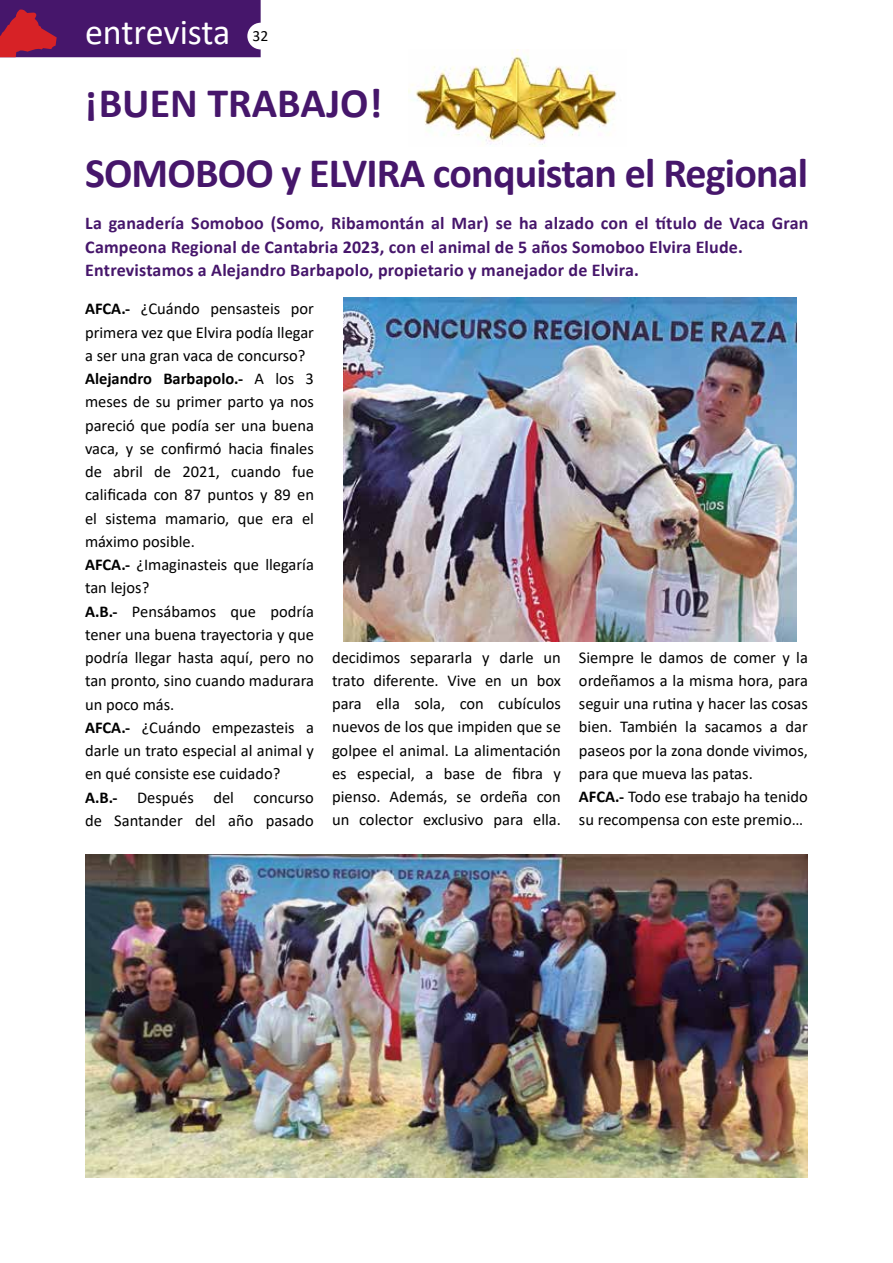
<style>
.page{position:relative;width:893px;height:1263px;background:#fff}
.page>*{position:absolute;margin:0;border:0;box-sizing:border-box;transform-origin:0 0}
.t1{font:700 42px "Calibri";letter-spacing:-.02em;color:#46166b}
.t2{font:700 42px "Calibri";color:#46166b}
.t3{font:36px "Calibri";letter-spacing:-.005em;color:#fff}
.t4{font:700 18px/23.2px "Calibri";letter-spacing:.01em;color:#46166b}
.t5{font:16.5px/23.2px "Calibri";color:#000}
.t6{font:15.6px "Calibri";color:#000}
.s1{font-weight:700}
</style>
<div class="page">
<div style="left:0;top:0;width:261px;height:57px;background:#46166b"></div>
<svg style="left:0;top:9px;width:57px;height:48px"></svg>
<div style="left:247px;top:23px;width:27px;height:26px;background:#fff;border-radius:50%"></div>
<img style="left:409px;top:50px;width:208px;height:97px">
<img style="left:344px;top:298px;width:452px;height:344px">
<img style="left:85px;top:855px;width:723px;height:323px">
<h2 class="t3" style="left:85px;top:7px;width:147px">entrevista</h2>
<p class="t6" style="left:253px;top:25px;width:17px">32</p>
<h1 class="t2" style="left:85px;top:73px;width:299px">¡BUEN TRABAJO!</h1>
<h1 class="t1" style="left:85px;top:143px;width:725px">SOMOBOO y ELVIRA conquistan el Regional</h1>
<p class="t4" style="left:85px;top:212px;width:725px">La ganadería Somoboo (Somo, Ribamontán al Mar) se ha alzado con el título de Vaca Gran<br>Campeona Regional de Cantabria 2023, con el animal de 5 años Somoboo Elvira Elude.<br>Entrevistamos a Alejandro Barbapolo, propietario y manejador de Elvira.</p>
<p class="t5" style="left:85px;top:297px;width:230px"><span class="s1">AFCA.-</span> ¿Cuándo pensasteis por primera vez que Elvira podía llegar a ser una gran vaca de concurso?<br><span class="s1">Alejandro Barbapolo.-</span> A los 3 meses de su primer parto ya nos pareció que podía ser una buena vaca, y se confirmó hacia finales de abril de 2021, cuando fue calificada con 87 puntos y 89 en el sistema mamario, que era el máximo posible.<br><span class="s1">AFCA.-</span> ¿Imaginasteis que llegaría tan lejos?<br><span class="s1">A.B.-</span> Pensábamos que podría tener una buena trayectoria y que podría llegar hasta aquí, pero no tan pronto, sino cuando madurara un poco más.<br><span class="s1">AFCA.-</span> ¿Cuándo empezasteis a darle un trato especial al animal y en qué consiste ese cuidado?<br><span class="s1">A.B.-</span> Después del concurso de Santander del año pasado</p>
<p class="t5" style="left:332px;top:645px;width:230px;text-align:justify">decidimos separarla y darle un trato diferente. Vive en un box para ella sola, con cubículos nuevos de los que impiden que se golpee el animal. La alimentación es especial, a base de fibra y pienso. Además, se ordeña con un colector exclusivo para ella.</p>
<p class="t5" style="left:579px;top:645px;width:230px">Siempre le damos de comer y la ordeñamos a la misma hora, para seguir una rutina y hacer las cosas bien. También la sacamos a dar paseos por la zona donde vivimos, para que mueva las patas.<br><span class="s1">AFCA.-</span> Todo ese trabajo ha tenido su recompensa con este premio…</p>
</div>
